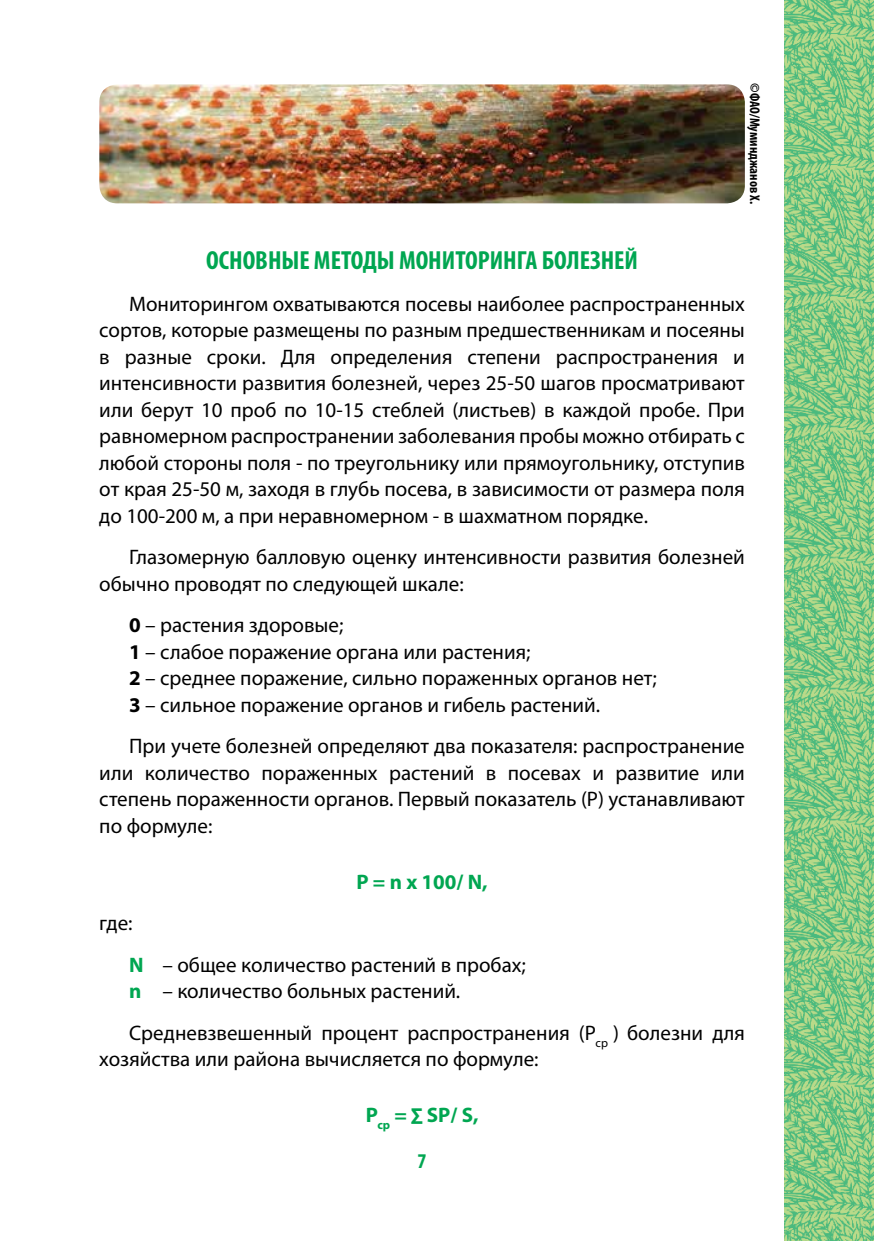
<style>
.page{position:relative;width:874px;height:1241px;background:#fff}
.page>*{position:absolute;margin:0;border:0;box-sizing:border-box;transform-origin:0 0}
.t1{font:700 condensed 26.25px "Myriad Pro";color:#00a651}
.t2{font:21px/26.4px "Myriad Pro";color:#000}
.t3{font:700 21px "Myriad Pro";color:#00a651}
.t4{font:700 condensed 21px "Myriad Pro";color:#00a651}
.t5{font:700 condensed 14px "Myriad Pro";color:#000}
.s1{font-weight:700}
.s2{font-weight:700;color:#00a651}
</style>
<div class="page">
<img style="left:784px;top:0;width:89px;height:1240px">
<img style="left:99px;top:84px;width:645px;height:119px">
<p class="t5" style="left:763px;top:83px;width:122px;rotate:90deg">©ФАО/Муминджанов Х.</p>
<p class="t1" style="left:206px;top:244px;width:433px">ОСНОВНЫЕ МЕТОДЫ МОНИТОРИНГА БОЛЕЗНЕЙ</p>
<p class="t2" style="left:99px;top:290px;width:646px;text-align:justify;text-indent:30px">Мониторингом охватываются посевы наиболее распространенных сортов, которые размещены по разным предшественникам и посеяны в разные сроки. Для определения степени распространения и интенсивности развития болезней, через 25-50 шагов просматривают или берут 10 проб по 10-15 стеблей (листьев) в каждой пробе. При равномерном распространении заболевания пробы можно отбирать с любой стороны поля - по треугольнику или прямоугольнику, отступив от края 25-50 м, заходя в глубь посева, в зависимости от размера поля до 100-200 м, а при неравномерном - в шахматном порядке.</p>
<p class="t2" style="left:99px;top:543px;width:646px;text-indent:30px">Глазомерную балловую оценку интенсивности развития болезней обычно проводят по следующей шкале:</p>
<p class="t2" style="left:129px;top:611px;width:529px"><span class="s1">0</span> – растения здоровые;<br><span class="s1">1</span> – слабое поражение органа или растения;<br><span class="s1">2</span> – среднее поражение, сильно пораженных органов нет; <span class="s1">3</span> – сильное поражение органов и гибель растений.</p>
<p class="t2" style="left:99px;top:732px;width:646px;text-align:justify;text-indent:30px">При учете болезней определяют два показателя: распространение или количество пораженных растений в посевах и развитие или степень пораженности органов. Первый показатель (Р) устанавливают по формуле:</p>
<p class="t3" style="left:356px;top:868px;width:132px">Р = n х 100/ N,</p>
<p class="t2" style="left:129px;top:902px;width:398px;line-height:41.5px;text-indent:-30px">где:<br><span class="s2">N</span> – общее количество растений в пробах;</p>
<p class="t2" style="left:129px;top:969px;width:617px;line-height:41.5px"><span class="s2">n</span> – количество больных растений.<br>Средневзвешенный процент распространения (Р<sub>ср</sub> ) болезни для</p>
<p class="t2" style="left:99px;top:1045px;width:440px">хозяйства или района вычисляется по формуле:</p>
<p class="t3" style="left:365px;top:1100px;width:114px">Р<sub>сp</sub> = ∑ SP/ S,</p>
<p class="t4" style="left:417px;top:1147px;width:10px">7</p>
</div>
